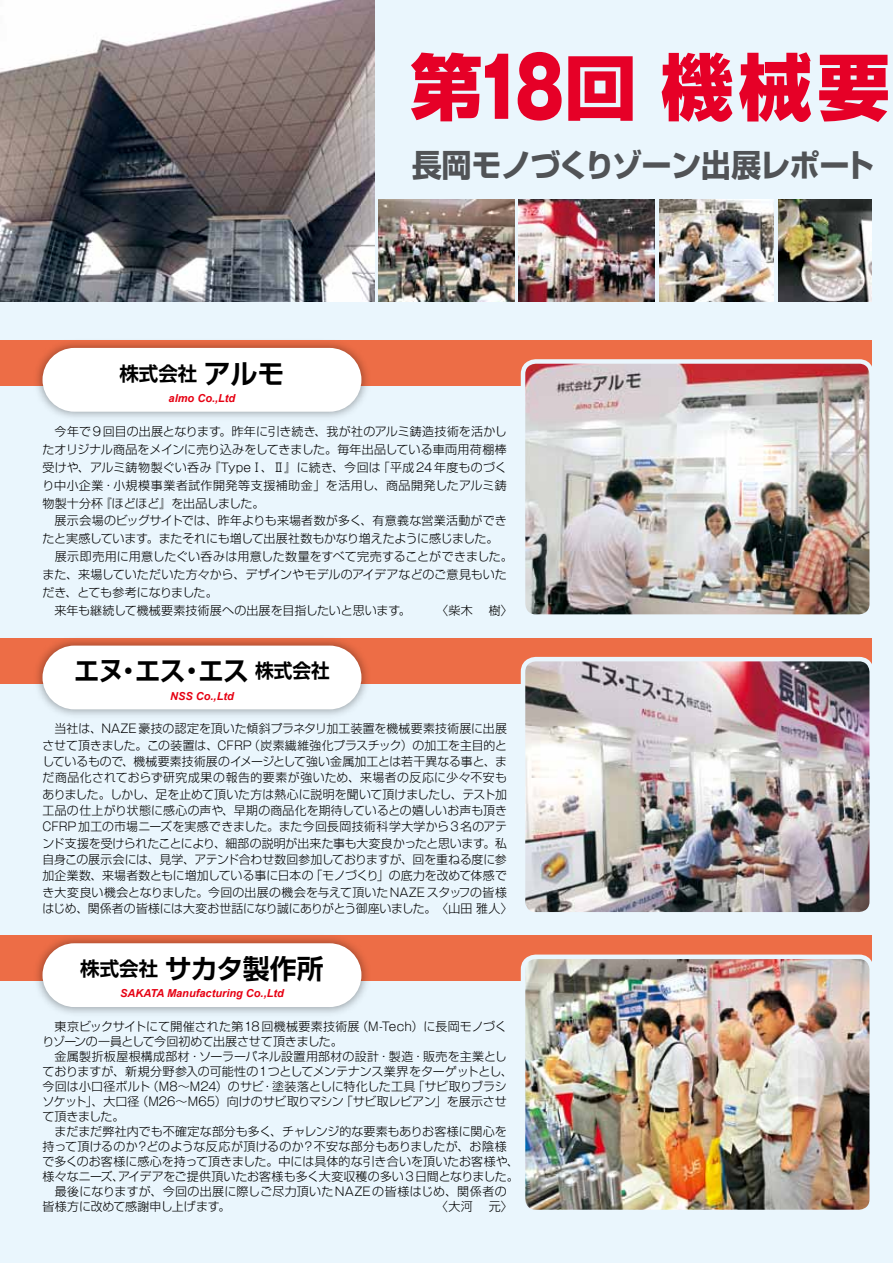
<style>
.page{position:relative;width:893px;height:1263px;background:#eaf6fd}
.page>*{position:absolute;margin:0;border:0;box-sizing:border-box;transform-origin:0 0}
.t1{font:800 72px "Shin Go Pro";color:#e60027}
.t2{font:700 31.5px "Shin Go Pro";letter-spacing:-.025em;color:#595757;scale:.96 1}
.t3{font:700 27px "Shin Go Pro De";letter-spacing:-.03em;color:#000;scale:.96 1}
.t4{font:700 27px "Shin Go Pro De";letter-spacing:-.03em;color:#000}
.t5{font:700 19.5px "Shin Go Pro De";color:#000}
.t6{font:300 12px/16.4px "Shin Go Pro";color:#000}
.t7{font:300 12px "Shin Go Pro";letter-spacing:-.02em;color:#000}
.t8{font:300 12px "Shin Go Pro";letter-spacing:.025em;color:#000}
.t9{font:italic 700 10.95px "Arial";color:#e60012}
.s1{font-family:"Gothic MB101 Pro";font-size:81px}
.s2{font-size:27px}
.s3{font-family:"Gothic MB101 Pro"}
.s4{font-size:19.5px}
</style>
<div class="page">
<div style="left:0;top:935px;width:872px;height:46px;background:#ed6d46"></div>
<img style="left:37px;top:937px;width:330px;height:76px">
<div style="left:43px;top:943px;width:318px;height:64px;background:#fff;border-radius:32px"></div>
<div style="left:0;top:638px;width:872px;height:45px;background:#ed6d46"></div>
<img style="left:30px;top:639px;width:344px;height:76px">
<div style="left:43px;top:646px;width:318px;height:63px;background:#fff;border-radius:32px"></div>
<div style="left:0;top:340px;width:872px;height:46px;background:#ed6d46"></div>
<img style="left:37px;top:342px;width:330px;height:75px">
<div style="left:43px;top:348px;width:318px;height:64px;background:#fff;border-radius:32px"></div>
<img style="left:526px;top:364px;width:343px;height:250px">
<div style="left:521px;top:359px;width:353px;height:260px;border:4px solid #eaf6fd;border-radius:13px"></div>
<img style="left:526px;top:662px;width:343px;height:249px">
<div style="left:521px;top:657px;width:353px;height:259px;border:4px solid #eaf6fd;border-radius:13px"></div>
<img style="left:526px;top:959px;width:343px;height:250px">
<div style="left:521px;top:954px;width:353px;height:260px;border:4px solid #eaf6fd;border-radius:13px"></div>
<img style="left:778px;top:200px;width:94px;height:102px">
<img style="left:659px;top:200px;width:115px;height:102px">
<img style="left:519px;top:200px;width:136px;height:102px">
<img style="left:378px;top:200px;width:136px;height:102px">
<img style="left:0;top:0;width:374px;height:302px">
<h1 class="t1" style="left:410px;top:30px;width:481px">第<span class="s1">18</span>回 機械要</h1>
<h2 class="t2" style="left:411px;top:140px;width:484px">長岡モノづくりゾーン出展レポート</h2>
<h3 class="t5" style="left:119px;top:357px;width:166px">株式会社 <span class="s2">アルモ</span></h3>
<p class="t9" style="left:169px;top:391px;width:68px">almo Co.,Ltd</p>
<p class="t6" style="left:42px;top:421px;width:466px;line-height:18px;text-align:justify;text-indent:12px">今年で<span class="s3">9</span>回目の出展となります。昨年に引き続き、我が社のアルミ鋳造技術を活かしたオリジナル商品をメインに売り込みをしてきました。毎年出品している車両用荷棚棒受けや、アルミ鋳物製ぐい呑み『<span class="s3">Type</span>Ⅰ、Ⅱ』に続き、今回は「平成<span class="s3">24</span>年度ものづくり中小企業・小規模事業者試作開発等支援補助金」を活用し、商品開発したアルミ鋳物製十分杯『ほどほど』を出品しました。</p>
<p class="t6" style="left:55px;top:511px;width:454px">展示会場のビッグサイトでは、昨年よりも来場者数が多く、有意義な営業活動ができ</p>
<p class="t7" style="left:43px;top:529px;width:457px">たと実感しています。またそれにも増して出展社数もかなり増えたように感じました。</p>
<p class="t6" style="left:55px;top:547px;width:460px">展示即売用に用意したぐい呑みは用意した数量をすべて完売することができました。</p>
<p class="t6" style="left:43px;top:565px;width:466px">また、来場していただいた方々から、デザインやモデルのアイデアなどのご意見もいた</p>
<p class="t7" style="left:43px;top:583px;width:177px">だき、とても参考になりました。</p>
<p class="t6" style="left:55px;top:601px;width:358px">来年も継続して機械要素技術展への出展を目指したいと思います。</p>
<p class="t6" style="left:436px;top:601px;width:38px">〈柴木</p>
<p class="t6" style="left:489px;top:601px;width:26px">樹〉</p>
<h3 class="t3" style="left:74px;top:649px;width:268px">エヌ・エス・エス <span class="s4">株式会社</span></h3>
<p class="t9" style="left:170px;top:689px;width:65px">NSS Co.,Ltd</p>
<p class="t6" style="left:42px;top:719px;width:472px;text-align:center">当社は、<span class="s3">NAZE</span>豪技の認定を頂いた傾斜プラネタリ加工装置を機械要素技術展に出展<br>させて頂きました。この装置は、<span class="s3">CFRP</span>（炭素繊維強化プラスチック）の加工を主目的としているもので、機械要素技術展のイメージとして強い金属加工とは若干異なる事と、まだ商品化されておらず研究成果の報告的要素が強いため、来場者の反応に少々不安もありました。しかし、足を止めて頂いた方は熱心に説明を聞いて頂けましたし、テスト加工品の仕上がり状態に感心の声や、早期の商品化を期待しているとの嬉しいお声も頂き<span class="s3">CFRP</span>加工の市場ニーズを実感できました。また今回長岡技術科学大学から<span class="s3">3</span>名のアテンド支援を受けられたことにより、細部の説明が出来た事も大変良かったと思います。私自身この展示会には、見学、アテンド合わせ数回参加しておりますが、回を重ねる度に参加企業数、来場者数ともに増加している事に日本の「モノづくり」の底力を改めて体感でき大変良い機会となりました。今回の出展の機会を与えて頂いた<span class="s3">NAZE</span>スタッフの皆様はじめ、関係者の皆様には大変お世話になり誠にありがとう御座いました。〈山田雅人〉</p>
<h3 class="t4" style="left:80px;top:946px;width:245px"><span class="s4">株式会社</span> サカタ製作所</h3>
<p class="t9" style="left:120px;top:986px;width:165px">SAKATA Manufacturing Co.,Ltd</p>
<p class="t6" style="left:42px;top:1018px;width:466px;line-height:15px;text-indent:12px">東京ビックサイトにて開催された第<span class="s3">18</span>回機械要素技術展（<span class="s3">M-Tech</span>）に長岡モノづくりゾーンの一員として今回初めて出展させて頂きました。</p>
<p class="t6" style="left:42px;top:1047px;width:472px;line-height:15px;text-indent:12px">金属製折板屋根構成部材・ソーラーパネル設置用部材の設計・製造・販売を主業としておりますが、新規分野参入の可能性の<span class="s3">1</span>つとしてメンテナンス業界をターゲットとし、今回は小口径ボルト（<span class="s3">M8</span>～<span class="s3">M24</span>）のサビ・塗装落としに特化した工具「サビ取りブラシソケット」、大口径（<span class="s3">M26</span>～<span class="s3">M65</span>）向けのサビ取りマシン「サビ取レビアン」を展示させて頂きました。</p>
<p class="t6" style="left:55px;top:1121px;width:454px">まだまだ弊社内でも不確定な部分も多く、チャレンジ的な要素もありお客様に関心を</p>
<p class="t6" style="left:42px;top:1136px;width:466px">持って頂けるのか？どのような反応が頂けるのか？不安な部分もありましたが、お陰様</p>
<p class="t6" style="left:42px;top:1151px;width:478px">で多くのお客様に感心を持って頂きました。中には具体的な引き合いを頂いたお客様や、</p>
<p class="t6" style="left:43px;top:1166px;width:478px">様々なニーズ、アイデアをご提供頂いたお客様も多く大変収穫の多い<span class="s3">3</span>日間となりました。</p>
<p class="t8" style="left:55px;top:1181px;width:454px">最後になりますが、今回の出展に際しご尽力頂いた<span class="s3">NAZE</span>の皆様はじめ、関係者の</p>
<p class="t6" style="left:42px;top:1196px;width:189px">皆様方に改めて感謝申し上げます。</p>
<p class="t6" style="left:436px;top:1196px;width:38px">〈大河</p>
<p class="t6" style="left:489px;top:1196px;width:26px">元〉</p>
</div>
